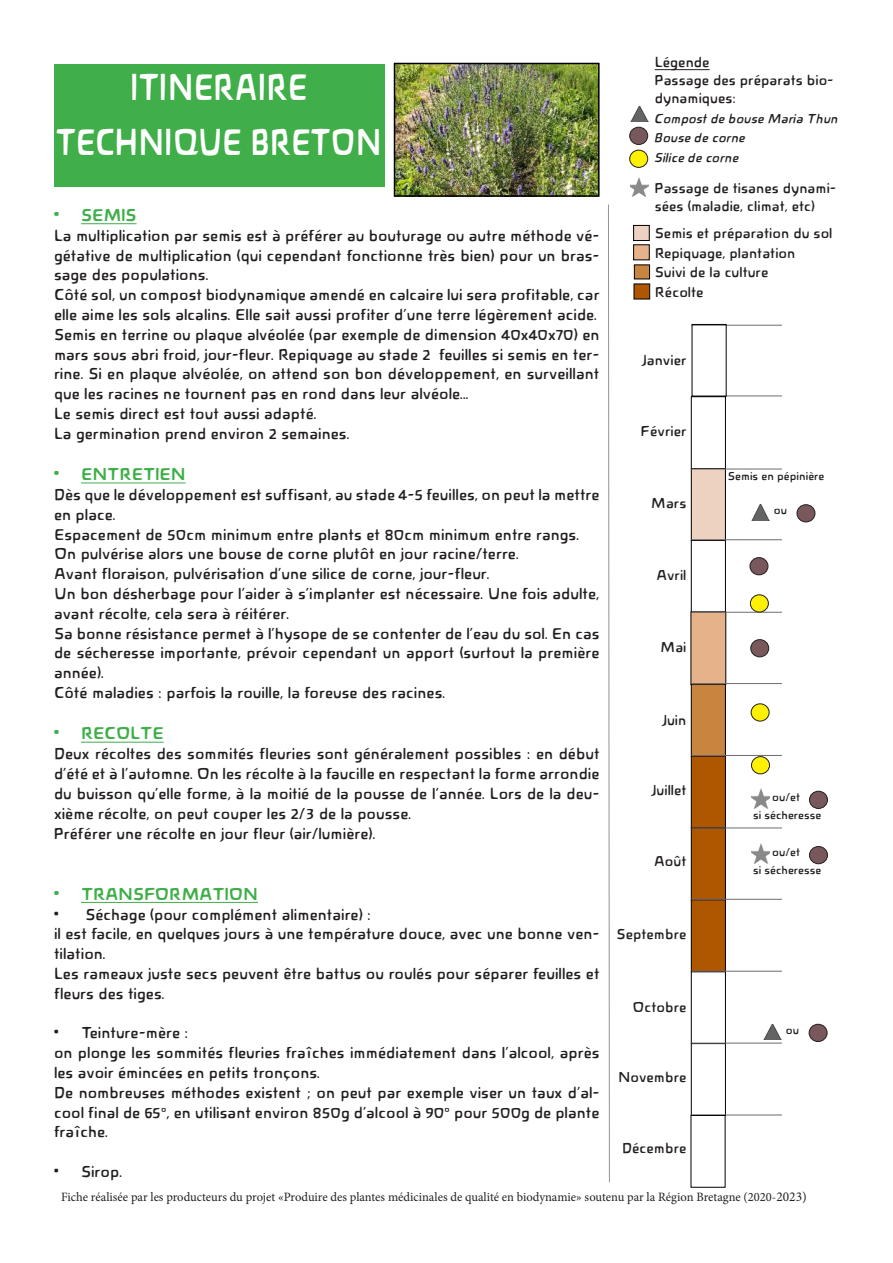
<style>
.page{position:relative;width:893px;height:1263px;background:#fff}
.page>*{position:absolute;margin:0;border:0;box-sizing:border-box;transform-origin:0 0}
.t1{font:39px/55.5px "Novalis Bold Condensed Roman";color:#fff;text-align:center}
.t2{font:18px "Novalis Bold Roman Roman";color:#40ae49}
.t3{font:16.5px/19.8px "Novalis Medium Roman";color:#231f20}
.t4{font:15px/18px "Novalis Medium Roman";color:#231f20}
.t5{font:italic 500 13.5px/19.5px "Novalis";color:#231f20}
.t6{font:12.75px "Minion Pro";color:#231f20}
.t7{font:12px "Novalis Medium Roman";color:#231f20}
.s1{font-size:13.5px}
</style>
<div class="page">
<div style="left:54px;top:64px;width:331px;height:123px;background:#40ae49"></div>
<hr style="left:81px;top:223px;width:56px;height:1px;background:#40ae49">
<hr style="left:81px;top:482px;width:105px;height:1px;background:#40ae49">
<hr style="left:81px;top:742px;width:83px;height:1px;background:#40ae49">
<hr style="left:81px;top:902px;width:177px;height:1px;background:#40ae49">
<div style="left:691px;top:396px;width:35px;height:73px;border:1px solid #000"></div>
<div style="left:691px;top:468px;width:35px;height:73px;background:#edd2c1;border:1px solid #000"></div>
<div style="left:691px;top:540px;width:35px;height:73px;border:1px solid #000"></div>
<div style="left:691px;top:611px;width:35px;height:74px;background:#e6b28a"></div>
<div style="left:691px;top:684px;width:35px;height:72px;background:#c8853f;border:1px solid #000"></div>
<div style="left:691px;top:756px;width:35px;height:72px;background:#af5600;border:1px solid #000"></div>
<div style="left:691px;top:827px;width:35px;height:73px;background:#af5600;border:1px solid #000"></div>
<div style="left:691px;top:899px;width:35px;height:73px;background:#af5600;border:1px solid #000"></div>
<div style="left:691px;top:971px;width:35px;height:73px;border:1px solid #000"></div>
<div style="left:691px;top:1043px;width:35px;height:73px;border:1px solid #000"></div>
<hr style="left:691px;top:325px;width:91px;height:1px;background:#6f6a6e">
<hr style="left:691px;top:396px;width:91px;height:1px;background:#6f6a6e">
<hr style="left:691px;top:469px;width:91px;height:1px;background:#6f6a6e">
<hr style="left:691px;top:539px;width:91px;height:1px;background:#6f6a6e">
<hr style="left:691px;top:612px;width:91px;height:1px;background:#6f6a6e">
<hr style="left:691px;top:683px;width:91px;height:1px;background:#6f6a6e">
<hr style="left:691px;top:755px;width:91px;height:1px;background:#6f6a6e">
<hr style="left:691px;top:827px;width:91px;height:1px;background:#6f6a6e">
<hr style="left:691px;top:899px;width:91px;height:1px;background:#6f6a6e">
<hr style="left:691px;top:971px;width:91px;height:1px;background:#6f6a6e">
<hr style="left:691px;top:1043px;width:91px;height:1px;background:#6f6a6e">
<hr style="left:691px;top:1114px;width:91px;height:1px;background:#6f6a6e">
<hr style="left:655px;top:69px;width:55px;height:1px;background:#231f20">
<div style="left:633px;top:225px;width:17px;height:16px;background:#edd2c1;border:1px solid #000"></div>
<div style="left:633px;top:244px;width:17px;height:16px;background:#e6b28a;border:1px solid #000"></div>
<div style="left:634px;top:264px;width:16px;height:15px;background:#c8853f;border:1px solid #000"></div>
<div style="left:634px;top:284px;width:16px;height:15px;background:#af5600;border:1px solid #000"></div>
<div style="left:630px;top:127px;width:18px;height:17px;background:#78585b;border-radius:50%"></div>
<div style="left:629px;top:127px;width:19px;height:18px;border:1px solid #231f20;border-radius:50%"></div>
<div style="left:630px;top:150px;width:18px;height:17px;background:#fff101;border-radius:50%"></div>
<div style="left:629px;top:150px;width:19px;height:18px;border:1px solid #231f20;border-radius:50%"></div>
<img style="left:630px;top:106px;width:18px;height:16px">
<img style="left:630px;top:177px;width:18px;height:20px">
<div style="left:692px;top:324px;width:34px;height:73px;border:1px solid #000"></div>
<img style="left:397px;top:66px;width:200px;height:128px">
<div style="left:394px;top:63px;width:206px;height:134px;border:2px solid #000"></div>
<svg style="left:608px;top:204px;width:2px;height:979px"></svg>
<div style="left:750px;top:558px;width:18px;height:17px;background:#78585b;border-radius:50%"></div>
<div style="left:750px;top:557px;width:18px;height:18px;border:1px solid #231f20;border-radius:50%"></div>
<div style="left:750px;top:595px;width:18px;height:17px;background:#fff101;border-radius:50%"></div>
<div style="left:750px;top:595px;width:18px;height:17px;border:1px solid #231f20;border-radius:50%"></div>
<div style="left:751px;top:640px;width:18px;height:17px;background:#78585b;border-radius:50%"></div>
<div style="left:750px;top:639px;width:19px;height:18px;border:1px solid #231f20;border-radius:50%"></div>
<div style="left:751px;top:704px;width:18px;height:17px;background:#fff101;border-radius:50%"></div>
<div style="left:751px;top:704px;width:18px;height:17px;border:1px solid #231f20;border-radius:50%"></div>
<div style="left:751px;top:757px;width:18px;height:17px;background:#fff101;border-radius:50%"></div>
<div style="left:751px;top:756px;width:19px;height:18px;border:1px solid #231f20;border-radius:50%"></div>
<img style="left:751px;top:505px;width:18px;height:15px">
<div style="left:797px;top:505px;width:18px;height:17px;background:#78585b;border-radius:50%"></div>
<div style="left:797px;top:504px;width:18px;height:18px;border:1px solid #231f20;border-radius:50%"></div>
<div style="left:809px;top:791px;width:18px;height:17px;background:#78585b;border-radius:50%"></div>
<div style="left:809px;top:791px;width:19px;height:18px;border:1px solid #231f20;border-radius:50%"></div>
<img style="left:752px;top:789px;width:18px;height:19px">
<div style="left:809px;top:846px;width:18px;height:18px;background:#78585b;border-radius:50%"></div>
<div style="left:809px;top:846px;width:19px;height:18px;border:1px solid #231f20;border-radius:50%"></div>
<img style="left:752px;top:844px;width:18px;height:19px">
<img style="left:763px;top:1024px;width:18px;height:16px">
<div style="left:809px;top:1024px;width:18px;height:17px;background:#78585b;border-radius:50%"></div>
<div style="left:809px;top:1024px;width:18px;height:18px;border:1px solid #231f20;border-radius:50%"></div>
<h1 class="t1" style="left:57px;top:59px;width:327px">ITINERAIRE<br>TECHNIQUE BRETON</h1>
<p class="t2" style="left:54px;top:205px;width:84px">• SEMIS</p>
<p class="t3" style="left:54px;top:225px;width:547px">La multiplication par semis est à préférer au bouturage ou autre méthode vé&shy;gétative de multiplication (qui cependant fonctionne très bien) pour un bras&shy;sage des populations.<br>Côté sol, un compost biodynamique amendé en calcaire lui sera profitable, car elle aime les sols alcalins. Elle sait aussi profiter d’une terre légèrement acide.<br>Semis en terrine ou plaque alvéolée (par exemple de dimension 40x40x70) en mars sous abri froid, jour-fleur. Repiquage au stade 2 feuilles si semis en ter&shy;rine. Si en plaque alvéolée, on attend son bon développement, en surveillant que les racines ne tournent pas en rond dans leur alvéole...<br>Le semis direct est tout aussi adapté.<br>La germination prend environ 2 semaines.</p>
<p class="t2" style="left:54px;top:464px;width:133px">• ENTRETIEN</p>
<p class="t3" style="left:54px;top:485px;width:547px">Dès que le développement est suffisant, au stade 4-5 feuilles, on peut la mettre en place.<br>Espacement de 50cm minimum entre plants et 80cm minimum entre rangs.<br>On pulvérise alors une bouse de corne plutôt en jour racine/terre.<br>Avant floraison, pulvérisation d’une silice de corne, jour-fleur.<br>Un bon désherbage pour l’aider à s’implanter est nécessaire. Une fois adulte, avant récolte, cela sera à réitérer.<br>Sa bonne résistance permet à l’hysope de se contenter de l’eau du sol. En cas de sécheresse importante, prévoir cependant un apport (surtout la première année).<br>Côté maladies : parfois la rouille, la foreuse des racines.</p>
<p class="t2" style="left:54px;top:723px;width:111px">• RECOLTE</p>
<p class="t3" style="left:54px;top:744px;width:547px">Deux récoltes des sommités fleuries sont généralement possibles : en début d’été et à l’automne. On les récolte à la faucille en respectant la forme arrondie du buisson qu’elle forme, à la moitié de la pousse de l’année. Lors de la deu&shy;xième récolte, on peut couper les 2/3 de la pousse.<br>Préférer une récolte en jour fleur (air/lumière).</p>
<p class="t2" style="left:54px;top:883px;width:205px">• TRANSFORMATION</p>
<p class="t3" style="left:54px;top:904px;width:547px">• Séchage (pour complément alimentaire) :<br>il est facile, en quelques jours à une température douce, avec une bonne ven&shy;tilation.<br>Les rameaux juste secs peuvent être battus ou roulés pour séparer feuilles et fleurs des tiges.</p>
<p class="t3" style="left:54px;top:1023px;width:547px">• Teinture-mère :<br>on plonge les sommités fleuries fraîches immédiatement dans l’alcool, après les avoir émincées en petits tronçons.<br>De nombreuses méthodes existent ; on peut par exemple viser un taux d’al&shy;cool final de 65°, en utilisant environ 850g d’alcool à 90° pour 500g de plante fraîche.</p>
<p class="t3" style="left:54px;top:1161px;width:70px">• Sirop.</p>
<p class="t4" style="left:655px;top:53px;width:180px">Légende<br>Passage des préparats bio&shy;dynamiques:</p>
<p class="t5" style="left:655px;top:109px;width:185px">Compost de bouse Maria Thun<br>Bouse de corne<br>Silice de corne</p>
<p class="t4" style="left:655px;top:179px;width:183px">Passage de tisanes dynami&shy;sées (maladie, climat, etc)</p>
<p class="t4" style="left:655px;top:224px;width:179px;line-height:19.5px">Semis et préparation du sol<br>Repiquage, plantation<br>Suivi de la culture<br>Récolte</p>
<p class="t4" style="left:641px;top:351px;width:47px">Janvier</p>
<p class="t4" style="left:641px;top:422px;width:47px">Février</p>
<p class="t4" style="left:651px;top:494px;width:37px">Mars</p>
<p class="t4" style="left:656px;top:566px;width:32px">Avril</p>
<p class="t4" style="left:660px;top:638px;width:28px">Mai</p>
<p class="t4" style="left:661px;top:711px;width:27px">Juin</p>
<p class="t4" style="left:651px;top:781px;width:37px">Juillet</p>
<p class="t4" style="left:654px;top:852px;width:34px">Août</p>
<p class="t4" style="left:617px;top:925px;width:71px">Septembre</p>
<p class="t4" style="left:632px;top:998px;width:55px">Octobre</p>
<p class="t4" style="left:618px;top:1067px;width:70px">Novembre</p>
<p class="t4" style="left:622px;top:1139px;width:66px">Décembre</p>
<p class="t7" style="left:728px;top:469px;width:98px">Semis en pépinière</p>
<p class="t7" style="left:774px;top:503px;width:15px">ou</p>
<p class="t7" style="left:772px;top:790px;width:29px">ou/et</p>
<p class="t7" style="left:753px;top:808px;width:70px">si sécheresse</p>
<p class="t7" style="left:772px;top:846px;width:29px">ou/et</p>
<p class="t7" style="left:753px;top:863px;width:70px">si sécheresse</p>
<p class="t7" style="left:786px;top:1023px;width:15px">ou</p>
<p class="t6" style="left:61px;top:1188px;width:747px">Fiche réalisée par les producteurs du projet «Produire des plantes médicinales de qualité en biodynamie» soutenu par la Région Bretagne (2020-<span class="s1">2023)</span></p>
</div>
